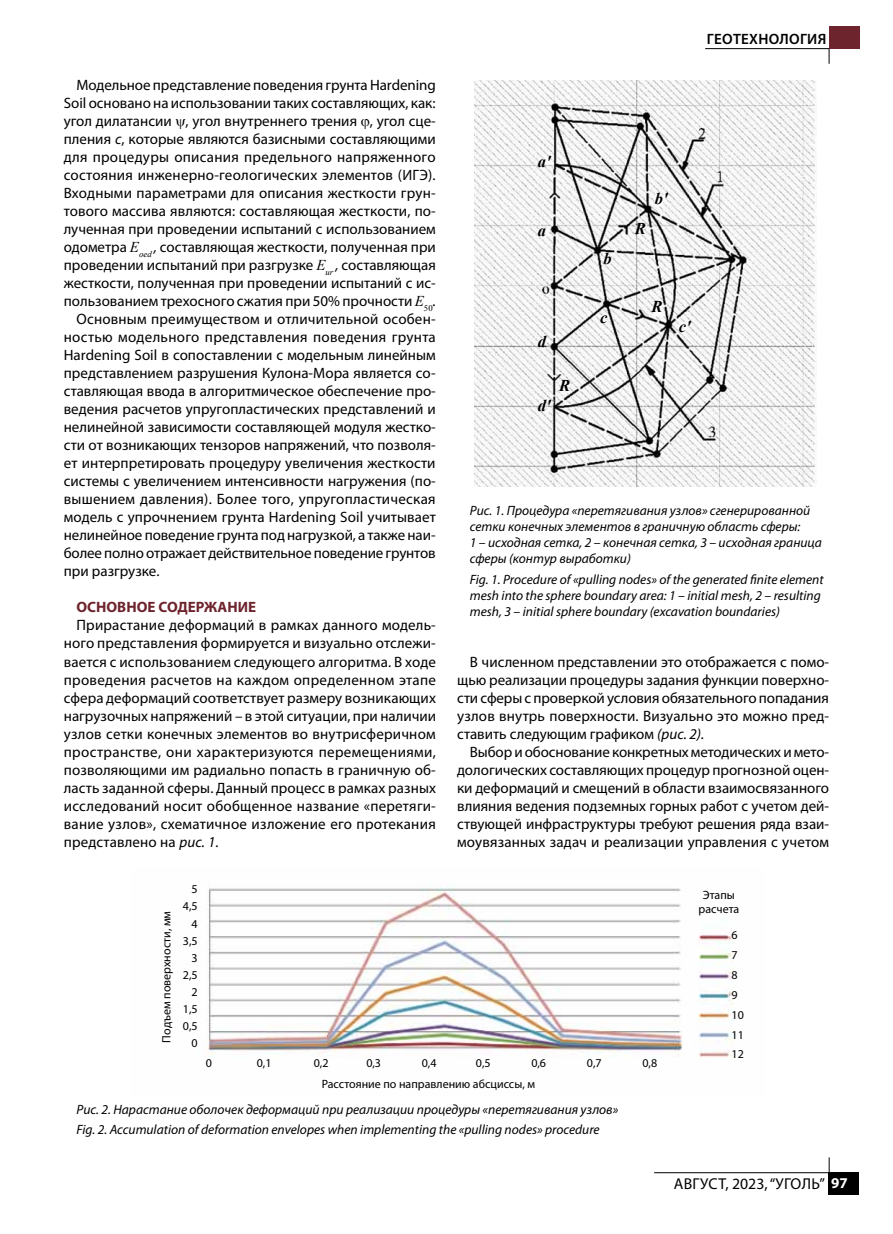
<style>
.page{position:relative;width:893px;height:1234px;background:#fff}
.page>*{position:absolute;margin:0;border:0;box-sizing:border-box;transform-origin:0 0}
.t1{font:italic 700 16.5px "Times New Roman";color:#000}
.t2{font:15.75px "Myriad Pro";letter-spacing:.02em;color:#000}
.t3{font:15px/18px "Myriad Pro";color:#000;text-align:justify}
.t4{font:15px "Myriad Pro";letter-spacing:.02em;color:#000}
.t5{font:700 15px "Myriad Pro";color:#6e242d}
.t6{font:600 15px "Myriad Pro";letter-spacing:.02em;color:#000}
.t7{font:italic 13.5px/16.2px "Myriad Pro";color:#000}
.t8{font:12px/17.1px "Myriad Pro";color:#000;text-align:center}
.s1{font-style:italic}
.s2{font-family:"Times New Roman";font-style:italic}
.s3{font-weight:700;font-size:15px;color:#fff}
</style>
<div class="page">
<img style="left:207px;top:887px;width:527px;height:170px">
<div style="left:829px;top:1171px;width:30px;height:23px;background:#000"></div>
<hr style="left:654px;top:1171px;width:175px;height:1px;background:#000">
<svg style="left:829px;top:1157px;width:1px;height:15px"></svg>
<hr style="left:705px;top:48px;width:124px;height:1px;background:#000">
<svg style="left:829px;top:49px;width:1px;height:15px"></svg>
<div style="left:829px;top:27px;width:31px;height:22px;background:#6e242d"></div>
<img style="left:474px;top:81px;width:342px;height:405px">
<p class="t3" style="left:77px;top:76px;width:361px">Модельное представление поведения грунта Hardening</p>
<p class="t3" style="left:64px;top:94px;width:373px">Soil основано на использовании таких составляющих, как:</p>
<p class="t3" style="left:64px;top:112px;width:374px">угол дилатансии , угол внутреннего трения , угол сце-</p>
<p class="t3" style="left:64px;top:130px;width:373px">пления <span class="s1">c</span>, которые являются базисными составляющими</p>
<p class="t4" style="left:64px;top:148px;width:373px">для процедуры описания предельного напряженного</p>
<p class="t3" style="left:64px;top:166px;width:373px">состояния инженерно-геологических элементов (ИГЭ).</p>
<p class="t3" style="left:64px;top:184px;width:374px">Входными параметрами для описания жесткости грун-</p>
<p class="t3" style="left:64px;top:202px;width:374px">тового массива являются: составляющая жесткости, по-</p>
<p class="t3" style="left:64px;top:220px;width:374px">лученная при проведении испытаний с использованием</p>
<p class="t3" style="left:64px;top:238px;width:374px">одометра <span class="s2">E</span><sub>oed</sub> <span class="s1">,</span> составляющая жесткости, полученная при</p>
<p class="t3" style="left:64px;top:256px;width:374px">проведении испытаний при разгрузке <span class="s2">E</span><sub>ur</sub> <span class="s1">,</span> составляющая</p>
<p class="t3" style="left:64px;top:274px;width:374px">жесткости, полученная при проведении испытаний с ис-</p>
<p class="t3" style="left:64px;top:292px;width:374px">пользованием трехосного сжатия при 50% прочности <span class="s2">E</span><sub>50</sub><span class="s1">.</span></p>
<p class="t3" style="left:77px;top:310px;width:361px">Основным преимуществом и отличительной особен-</p>
<p class="t4" style="left:64px;top:328px;width:374px">ностью модельного представления поведения грунта</p>
<p class="t3" style="left:64px;top:346px;width:373px">Hardening Soil в сопоставлении с модельным линейным</p>
<p class="t3" style="left:64px;top:364px;width:374px">представлением разрушения Кулона-Мора является со-</p>
<p class="t3" style="left:64px;top:382px;width:374px">ставляющая ввода в алгоритмическое обеспечение про-</p>
<p class="t3" style="left:64px;top:400px;width:374px">ведения расчетов упругопластических представлений и</p>
<p class="t3" style="left:64px;top:418px;width:374px">нелинейной зависимости составляющей модуля жестко-</p>
<p class="t3" style="left:64px;top:436px;width:374px">сти от возникающих тензоров напряжений, что позволя-</p>
<p class="t3" style="left:64px;top:454px;width:373px">ет интерпретировать процедуру увеличения жесткости</p>
<p class="t3" style="left:64px;top:472px;width:374px">системы с увеличением интенсивности нагружения (по-</p>
<p class="t3" style="left:64px;top:490px;width:373px">вышением давления). Более того, упругопластическая</p>
<p class="t3" style="left:64px;top:508px;width:374px">модель с упрочнением грунта Hardening Soil учитывает</p>
<p class="t3" style="left:64px;top:526px;width:374px">нелинейное поведение грунта под нагрузкой, а также наи-</p>
<p class="t3" style="left:64px;top:544px;width:373px">более полно отражает действительное поведение грунтов</p>
<p class="t3" style="left:64px;top:562px;width:97px">при разгрузке.</p>
<p class="t5" style="left:77px;top:597px;width:181px">ОСНОВНОЕ СОДЕРЖАНИЕ</p>
<p class="t3" style="left:64px;top:616px;width:374px;text-indent:13px">Прирастание деформаций в рамках данного модель&shy;ного представления формируется и визуально отслежи&shy;вается с использованием следующего алгоритма. В ходе проведения расчетов на каждом определенном этапе сфера деформаций соответствует размеру возникающих нагрузочных напряжений – в этой ситуации, при наличии узлов сетки конечных элементов во внутрисферичном пространстве, они характеризуются перемещениями, позволяющими им радиально попасть в граничную об&shy;ласть заданной сферы. Данный процесс в рамках разных исследований носит обобщенное название «перетяги&shy;вание узлов», схематичное изложение его протекания представлено на <span class="s1">рис. 1.</span></p>
<p class="t6" style="left:707px;top:30px;width:120px">ГЕОТЕХНОЛОГИЯ</p>
<p class="t1" style="left:538px;top:150px;width:14px">a'</p>
<p class="t1" style="left:538px;top:219px;width:10px">a</p>
<p class="t1" style="left:538px;top:330px;width:10px">d</p>
<p class="t1" style="left:559px;top:374px;width:13px">R</p>
<p class="t1" style="left:538px;top:393px;width:14px">d'</p>
<p class="t1" style="left:603px;top:246px;width:10px">b</p>
<p class="t1" style="left:600px;top:306px;width:9px">c</p>
<p class="t1" style="left:635px;top:217px;width:13px">R</p>
<p class="t1" style="left:655px;top:187px;width:14px">b'</p>
<p class="t1" style="left:652px;top:295px;width:13px">R</p>
<p class="t1" style="left:679px;top:314px;width:13px">c'</p>
<p class="t7" style="left:470px;top:501px;width:353px">Рис. 1. Процедура «перетягивания узлов» сгенерированной сетки конечных элементов в граничную область сферы:<br>1 – исходная сетка, 2 – конечная сетка, 3 – исходная граница сферы (контур выработки)</p>
<p class="t7" style="left:470px;top:570px;width:355px">Fig. 1. Procedure of «pulling nodes» of the generated finite element mesh into the sphere boundary area: 1 – initial mesh, 2 – resulting mesh, 3 – initial sphere boundary (excavation boundaries)</p>
<p class="t3" style="left:457px;top:652px;width:374px;text-indent:13px">В численном представлении это отображается с помо&shy;щью реализации процедуры задания функции поверхно&shy;сти сферы с проверкой условия обязательного попадания узлов внутрь поверхности. Визуально это можно пред&shy;ставить следующим графиком <span class="s1">(рис. 2).</span></p>
<p class="t3" style="left:457px;top:742px;width:374px;text-indent:13px">Выбор и обоснование конкретных методических и мето&shy;дологических составляющих процедур прогнозной оцен&shy;ки деформаций и смещений в области взаимосвязанного влияния ведения подземных горных работ с учетом дей&shy;ствующей инфраструктуры требуют решения ряда взаи&shy;моувязанных задач и реализации управления с учетом</p>
<p class="t8" style="left:158px;top:1042px;width:133px;rotate:-90deg">Подъем поверхности, мм</p>
<p class="t8" style="left:183px;top:880px;width:16px;text-align:right">5<br>4,5<br>4<br>3,5<br>3<br>2,5<br>2<br>1,5<br>0,5<br>0</p>
<p class="t8" style="left:206px;top:1054px;width:8px">0</p>
<p class="t8" style="left:257px;top:1054px;width:16px">0,1</p>
<p class="t8" style="left:314px;top:1054px;width:16px">0,2</p>
<p class="t8" style="left:366px;top:1054px;width:16px">0,3</p>
<p class="t8" style="left:422px;top:1054px;width:16px">0,4</p>
<p class="t8" style="left:476px;top:1054px;width:16px">0,5</p>
<p class="t8" style="left:531px;top:1054px;width:16px">0,6</p>
<p class="t8" style="left:587px;top:1054px;width:16px">0,7</p>
<p class="t8" style="left:642px;top:1054px;width:16px">0,8</p>
<p class="t8" style="left:322px;top:1074px;width:215px">Расстояние по направлению абсциссы, м</p>
<p class="t7" style="left:77px;top:1098px;width:543px;line-height:20.4px">Рис. 2. Нарастание оболочек деформаций при реализации процедуры «перетягивания узлов»<br>Fig. 2. Accumulation of deformation envelopes when implementing the «pulling nodes» procedure</p>
<p class="t8" style="left:699px;top:886px;width:42px;line-height:14.4px">Этапы расчета</p>
<p class="t8" style="left:732px;top:925px;width:14px;line-height:19.8px;text-align:left">6<br>7<br>8<br>9<br>10<br>11<br>12</p>
<p class="t2" style="left:674px;top:1173px;width:176px">АВГУСТ, 2023, “УГОЛЬ” <span class="s3">97</span></p>
</div>
